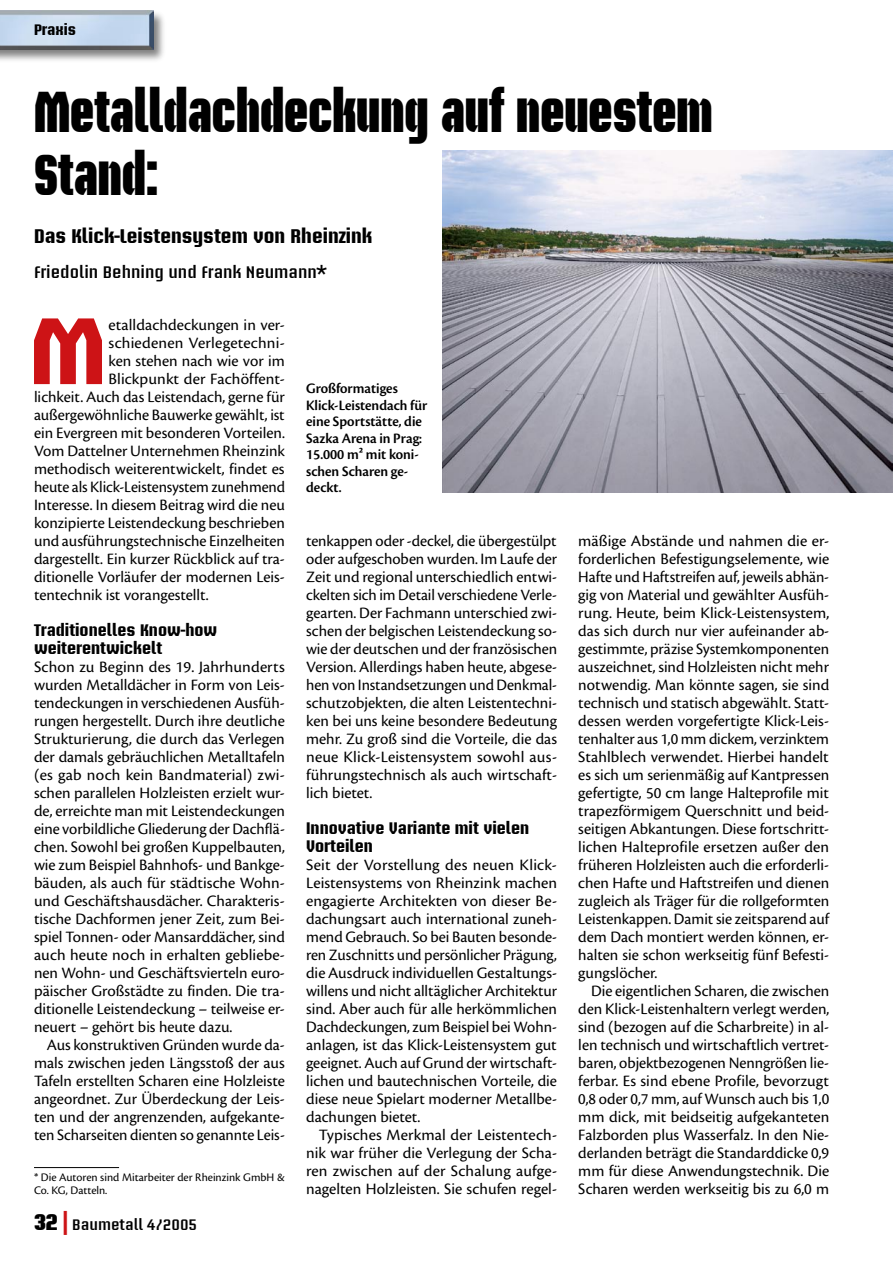
<style>
.page{position:relative;width:893px;height:1263px;background:#fff}
.page>*{position:absolute;margin:0;border:0;box-sizing:border-box;transform-origin:0 0}
.t1{font:700 93px "Briem Akademi Std";color:#cd1316}
.t2{font:900 57px/63px "Briem Akademi Std";color:#000;scale:.8 1}
.t3{font:700 19.5px "Briem Akademi Std";color:#000}
.t4{font:16.5px/18px "Cronos Pro";color:#000;text-align:justify}
.t5{font:700 16.5px/18px "Briem Akademi Std";color:#000}
.t6{font:600 16.5px "Briem Akademi Std";color:#000}
.t7{font:15px/16.5px "Cronos Pro Semibold Disp";color:#000}
.t8{font:600 15px "Briem Akademi Std";color:#000}
.t9{font:700 15px "Briem Akademi Std";color:#000}
.t10{font:12px/13.5px "Cronos Pro";color:#000}
.s1{font-weight:900;font-size:22.5px}
.s2{font-size:24px;color:#cd1316}
</style>
<div class="page">
<div style="left:0;top:9px;width:168px;height:54px;background:#000;opacity:.5"></div>
<img style="left:0;top:11px;width:153px;height:38px">
<img style="left:442px;top:150px;width:451px;height:342px">
<hr style="left:34px;top:1167px;width:85px;height:1px;background:#000">
<p class="t9" style="left:34px;top:22px;width:44px">Praxis</p>
<h2 class="t2" style="left:34px;top:80px;width:850px">Metalldachdeckung auf neuestem<br>Stand:</h2>
<p class="t3" style="left:34px;top:225px;width:340px">Das Klick-Leistensystem von Rheinzink</p>
<p class="t6" style="left:34px;top:263px;width:294px">Friedolin Behning und Frank Neumann*</p>
<h1 class="t1" style="left:29px;top:299px;width:79px">M</h1>
<p class="t4" style="left:109px;top:316px;width:178px">etalldachdeckungen in ver-</p>
<p class="t4" style="left:109px;top:334px;width:178px">schiedenen Verlegetechni-</p>
<p class="t4" style="left:109px;top:352px;width:178px">ken stehen nach wie vor im</p>
<p class="t4" style="left:109px;top:370px;width:178px">Blickpunkt der Fachöffent-</p>
<p class="t4" style="left:34px;top:388px;width:252px">lichkeit. Auch das Leistendach, gerne für</p>
<p class="t4" style="left:34px;top:406px;width:252px">außergewöhnliche Bauwerke gewählt, ist</p>
<p class="t4" style="left:34px;top:424px;width:252px">ein Evergreen mit besonderen Vorteilen.</p>
<p class="t4" style="left:34px;top:442px;width:252px">Vom Dattelner Unternehmen Rheinzink</p>
<p class="t4" style="left:34px;top:460px;width:252px">methodisch weiterentwickelt, findet es</p>
<p class="t4" style="left:34px;top:478px;width:253px">heute als Klick-Leistensystem zunehmend</p>
<p class="t4" style="left:34px;top:496px;width:252px">Interesse. In diesem Beitrag wird die neu</p>
<p class="t4" style="left:34px;top:514px;width:252px">konzipierte Leistendeckung beschrieben</p>
<p class="t4" style="left:34px;top:532px;width:252px">und ausführungstechnische Einzelheiten</p>
<p class="t4" style="left:34px;top:550px;width:252px">dargestellt. Ein kurzer Rückblick auf tra-</p>
<p class="t4" style="left:34px;top:568px;width:252px">ditionelle Vorläufer der modernen Leis-</p>
<p class="t4" style="left:34px;top:586px;width:176px">tentechnik ist vorangestellt.</p>
<p class="t5" style="left:34px;top:621px;width:185px">Traditionelles Know-how weiterentwickelt</p>
<p class="t4" style="left:34px;top:658px;width:252px">Schon zu Beginn des 19. Jahrhunderts wurden Metalldächer in Form von Leis&shy;tendeckungen in verschiedenen Ausfüh&shy;rungen hergestellt. Durch ihre deutliche Strukturierung, die durch das Verlegen der damals gebräuchlichen Metalltafeln (es gab noch kein Bandmaterial) zwi&shy;schen parallelen Holzleisten erzielt wur&shy;de, erreichte man mit Leistendeckungen eine vorbildliche Gliederung der Dachflä&shy;chen. Sowohl bei großen Kuppelbauten, wie zum Beispiel Bahnhofs- und Bankge&shy;bäuden, als auch für städtische Wohn&shy;und Geschäftshausdächer. Charakteris&shy;tische Dachformen jener Zeit, zum Bei&shy;spiel Tonnen- oder Mansarddächer, sind auch heute noch in erhalten gebliebe&shy;nen Wohn- und Geschäftsvierteln euro&shy;päischer Großstädte zu finden. Die tra&shy;ditionelle Leistendeckung – teilweise er&shy;neuert – gehört bis heute dazu.</p>
<p class="t4" style="left:34px;top:1036px;width:252px;text-indent:13px">Aus konstruktiven Gründen wurde da&shy;mals zwischen jeden Längsstoß der aus Tafeln erstellten Scharen eine Holzleiste angeordnet. Zur Überdeckung der Leis&shy;ten und der angrenzenden, aufgekante&shy;ten Scharseiten dienten so genannte Leis-</p>
<p class="t10" style="left:34px;top:1170px;width:252px">* Die Autoren sind Mitarbeiter der Rheinzink GmbH &amp;<br>Co. KG, Datteln.</p>
<p class="t8" style="left:34px;top:1216px;width:165px"><span class="s1">32</span> <span class="s2">|</span> Baumetall 4/2005</p>
<p class="t7" style="left:306px;top:380px;width:122px">Großformatiges<br>Klick-Leistendach für eine Sportstätte, die<br>Sazka Arena in Prag:<br>15.000 m² mit koni&shy;schen Scharen ge&shy;deckt.</p>
<p class="t4" style="left:306px;top:532px;width:253px">tenkappen oder -deckel, die übergestülpt oder aufgeschoben wurden. Im Laufe der Zeit und regional unterschiedlich entwi&shy;ckelten sich im Detail verschiedene Verle&shy;gearten. Der Fachmann unterschied zwi&shy;schen der belgischen Leistendeckung so&shy;wie der deutschen und der französischen Version. Allerdings haben heute, abgese&shy;hen von Instandsetzungen und Denkmal&shy;schutzobjekten, die alten Leistentechni&shy;ken bei uns keine besondere Bedeutung mehr. Zu groß sind die Vorteile, die das neue Klick-Leistensystem sowohl aus&shy;führungstechnisch als auch wirtschaft&shy;lich bietet.</p>
<p class="t5" style="left:306px;top:819px;width:225px">Innovative Variante mit vielen<br>Vorteilen</p>
<p class="t4" style="left:306px;top:856px;width:252px">Seit der Vorstellung des neuen Klick-Leistensystems von Rheinzink machen engagierte Architekten von dieser Be&shy;dachungsart auch international zuneh&shy;mend Gebrauch. So bei Bauten besonde&shy;ren Zuschnitts und persönlicher Prägung, die Ausdruck individuellen Gestaltungs&shy;willens und nicht alltäglicher Architektur sind. Aber auch für alle herkömmlichen Dachdeckungen, zum Beispiel bei Wohn&shy;anlagen, ist das Klick-Leistensystem gut geeignet. Auch auf Grund der wirtschaft&shy;lichen und bautechnischen Vorteile, die diese neue Spielart moderner Metallbe&shy;dachungen bietet.</p>
<p class="t4" style="left:306px;top:1126px;width:252px;text-indent:13px">Typisches Merkmal der Leistentech&shy;nik war früher die Verlegung der Scha&shy;ren zwischen auf der Schalung aufge&shy;nagelten Holzleisten. Sie schufen regel-</p>
<p class="t4" style="left:578px;top:532px;width:253px">mäßige Abstände und nahmen die er&shy;forderlichen Befestigungselemente, wie Hafte und Haftstreifen auf, jeweils abhän&shy;gig von Material und gewählter Ausfüh&shy;rung. Heute, beim Klick-Leistensystem, das sich durch nur vier aufeinander ab&shy;gestimmte, präzise Systemkomponenten auszeichnet, sind Holzleisten nicht mehr notwendig. Man könnte sagen, sie sind technisch und statisch abgewählt. Statt&shy;dessen werden vorgefertigte Klick-Leis&shy;tenhalter aus 1,0 mm dickem, verzinktem Stahlblech verwendet. Hierbei handelt es sich um serienmäßig auf Kantpressen gefertigte, 50 cm lange Halteprofile mit trapezförmigem Querschnitt und beid&shy;seitigen Abkantungen. Diese fortschritt&shy;lichen Halteprofile ersetzen außer den früheren Holzleisten auch die erforderli&shy;chen Hafte und Haftstreifen und dienen zugleich als Träger für die rollgeformten Leistenkappen. Damit sie zeitsparend auf dem Dach montiert werden können, er&shy;halten sie schon werkseitig fünf Befesti&shy;gungslöcher.</p>
<p class="t4" style="left:578px;top:982px;width:253px;text-indent:13px">Die eigentlichen Scharen, die zwischen den Klick-Leistenhaltern verlegt werden, sind (bezogen auf die Scharbreite) in al&shy;len technisch und wirtschaftlich vertret&shy;baren, objektbezogenen Nenngrößen lie&shy;ferbar. Es sind ebene Profile, bevorzugt 0,8 oder 0,7 mm, auf Wunsch auch bis 1,0 mm dick, mit beidseitig aufgekanteten Falzborden plus Wasserfalz. In den Nie&shy;derlanden beträgt die Standarddicke 0,9 mm für diese Anwendungstechnik. Die Scharen werden werkseitig bis zu 6,0 m</p>
</div>
